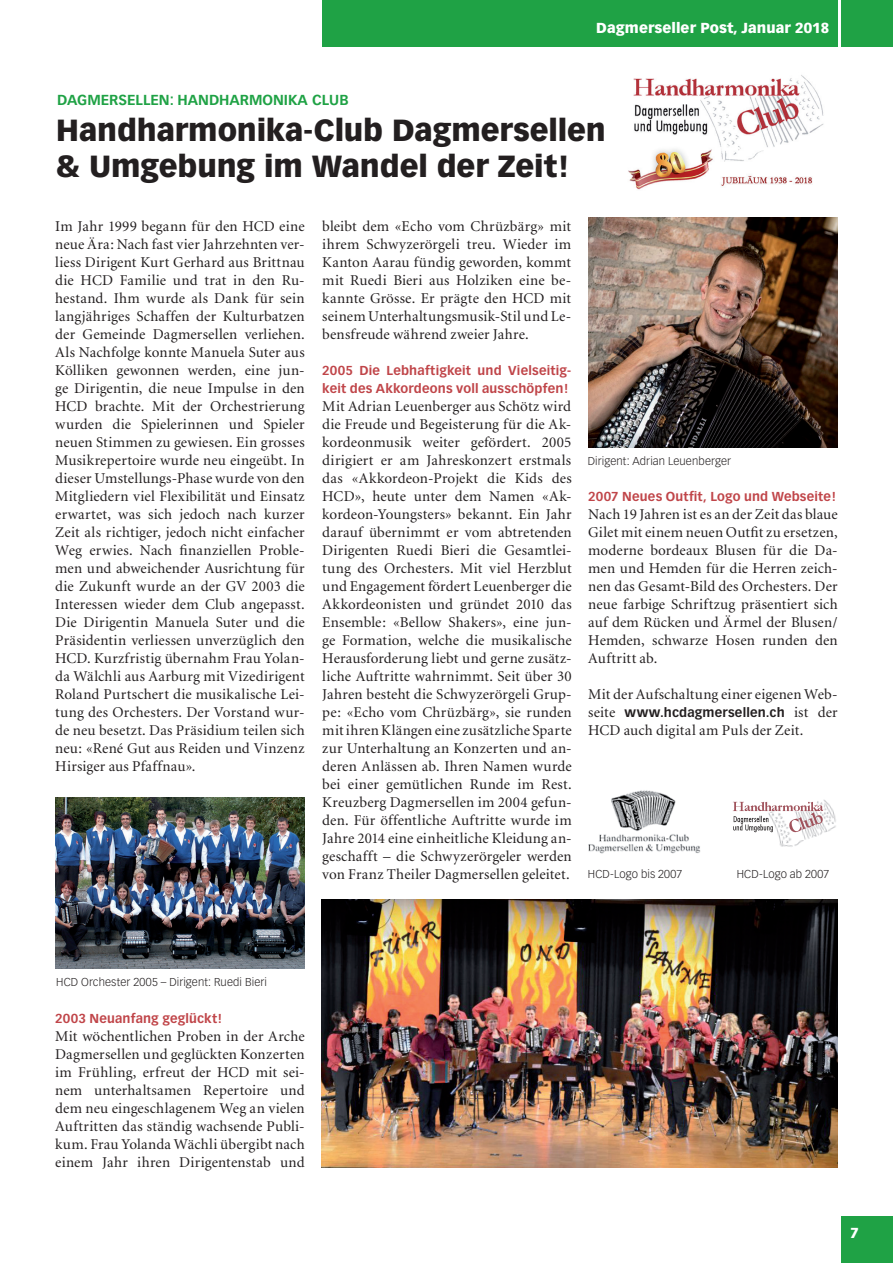
<style>
.page{position:relative;width:893px;height:1263px;background:#fff}
.page>*{position:absolute;margin:0;border:0;box-sizing:border-box;transform-origin:0 0}
.t1{font:900 30px/36px "Vectora LH";letter-spacing:-.005em;color:#231f20}
.t2{font:15px/18px "Minion";letter-spacing:.01em;color:#231f20;text-align:justify}
.t3{font:700 14.25px "Vectora LH";color:#1fa245}
.t4{font:900 14.25px "Vectora LH";letter-spacing:.005em;color:#fff}
.t5{font:700 12.75px/18px "Vectora LH";letter-spacing:.015em;color:#c04549}
.t6{font:700 12.75px "Vectora LH";letter-spacing:.015em;color:#231f20}
.t7{font:300 11.25px "Vectora LH";letter-spacing:.01em;color:#231f20}
.s1{font-family:"Minion";font-weight:400;font-size:15px}
</style>
<div class="page">
<div style="left:322px;top:0;width:516px;height:47px;background:#1fa245"></div>
<div style="left:842px;top:0;width:51px;height:47px;background:#1fa245"></div>
<div style="left:842px;top:1216px;width:51px;height:47px;background:#1fa245"></div>
<img style="left:55px;top:798px;width:250px;height:170px">
<img style="left:588px;top:218px;width:250px;height:229px">
<img style="left:322px;top:899px;width:516px;height:268px">
<img style="left:628px;top:75px;width:196px;height:115px">
<img style="left:771px;top:799px;width:65px;height:48px">
<svg style="left:733px;top:802px;width:90px;height:30px"></svg>
<img style="left:588px;top:790px;width:113px;height:64px">
<p class="t3" style="left:57px;top:91px;width:293px">DAGMERSELLEN: HANDHARMONIKA CLUB</p>
<p class="t4" style="left:596px;top:19px;width:234px">Dagmerseller Post, Januar 2018</p>
<h1 class="t1" style="left:56px;top:112px;width:551px">Handharmonika-Club Dagmersellen &amp; Umgebung im Wandel der Zeit!</h1>
<p class="t2" style="left:55px;top:218px;width:251px">Im Jahr 1999 begann für den HCD eine neue Ära: Nach fast vier Jahrzehnten ver&shy;liess Dirigent Kurt Gerhard aus Brittnau die HCD Familie und trat in den Ru&shy;hestand. Ihm wurde als Dank für sein langjähriges Schaffen der Kulturbatzen der Gemeinde Dagmersellen verliehen.<br>Als Nachfolge konnte Manuela Suter aus Kölliken gewonnen werden, eine jun&shy;ge Dirigentin, die neue Impulse in den HCD brachte. Mit der Orchestrierung wurden die Spielerinnen und Spieler neuen Stimmen zu gewiesen. Ein grosses Musikrepertoire wurde neu eingeübt. In dieser Umstellungs-Phase wurde von den Mitgliedern viel Flexibilität und Einsatz erwartet, was sich jedoch nach kurzer Zeit als richtiger, jedoch nicht einfacher Weg erwies. Nach finanziellen Proble&shy;men und abweichender Ausrichtung für die Zukunft wurde an der GV 2003 die Interessen wieder dem Club angepasst.<br>Die Dirigentin Manuela Suter und die Präsidentin verliessen unverzüglich den HCD. Kurzfristig übernahm Frau Yolan&shy;da Wälchli aus Aarburg mit Vizedirigent Roland Purtschert die musikalische Lei&shy;tung des Orchesters. Der Vorstand wur&shy;de neu besetzt. Das Präsidium teilen sich neu: «René Gut aus Reiden und Vinzenz Hirsiger aus Pfaffnau».</p>
<p class="t2" style="left:322px;top:218px;width:250px">bleibt dem «Echo vom Chrüzbärg» mit ihrem Schwyzerörgeli treu. Wieder im Kanton Aarau fündig geworden, kommt mit Ruedi Bieri aus Holziken eine be&shy;kannte Grösse. Er prägte den HCD mit seinem Unterhaltungsmusik-Stil und Le&shy;bensfreude während zweier Jahre.</p>
<p class="t5" style="left:322px;top:362px;width:250px">2005 Die Lebhaftigkeit und Vielseitig&shy;keit des Akkordeons voll ausschöpfen!</p>
<p class="t2" style="left:322px;top:398px;width:251px">Mit Adrian Leuenberger aus Schötz wird die Freude und Begeisterung für die Ak&shy;kordeonmusik weiter gefördert. 2005 dirigiert er am Jahreskonzert erstmals das «Akkordeon-Projekt die Kids des HCD», heute unter dem Namen «Ak&shy;kordeon-Youngsters» bekannt. Ein Jahr darauf übernimmt er vom abtretenden Dirigenten Ruedi Bieri die Gesamtlei&shy;tung des Orchesters. Mit viel Herzblut und Engagement fördert Leuenberger die Akkordeonisten und gründet 2010 das Ensemble: «Bellow Shakers», eine jun&shy;ge Formation, welche die musikalische Herausforderung liebt und gerne zusätz&shy;liche Auftritte wahrnimmt. Seit über 30<br>Jahren besteht die Schwyzerörgeli Grup&shy;pe: «Echo vom Chrüzbärg», sie runden mit ihren Klängen eine zusätzliche Sparte zur Unterhaltung an Konzerten und an&shy;deren Anlässen ab. Ihren Namen wurde bei einer gemütlichen Runde im Rest.<br>Kreuzberg Dagmersellen im 2004 gefun&shy;den. Für öffentliche Auftritte wurde im Jahre 2014 eine einheitliche Kleidung an&shy;geschafft – die Schwyzerörgeler werden von Franz Theiler Dagmersellen geleitet.</p>
<p class="t7" style="left:588px;top:455px;width:145px">Dirigent: Adrian Leuenberger</p>
<p class="t5" style="left:588px;top:488px;width:249px">2007 Neues Outfit, Logo und Webseite!</p>
<p class="t2" style="left:588px;top:506px;width:251px">Nach 19 Jahren ist es an der Zeit das blaue Gilet mit einem neuen Outfit zu ersetzen, moderne bordeaux Blusen für die Da&shy;men und Hemden für die Herren zeich&shy;nen das Gesamt-Bild des Orchesters. Der neue farbige Schriftzug präsentiert sich auf dem Rücken und Ärmel der Blusen/ Hemden, schwarze Hosen runden den Auftritt ab.</p>
<p class="t2" style="left:588px;top:686px;width:251px">Mit der Aufschaltung einer eigenen Web-</p>
<p class="t6" style="left:588px;top:705px;width:251px"><span class="s1">seite</span> www.hcdagmersellen.ch <span class="s1">ist der</span></p>
<p class="t2" style="left:588px;top:722px;width:217px">HCD auch digital am Puls der Zeit.</p>
<p class="t7" style="left:588px;top:868px;width:96px">HCD-Logo bis 2007</p>
<p class="t7" style="left:737px;top:868px;width:94px">HCD-Logo ab 2007</p>
<p class="t7" style="left:56px;top:975px;width:212px">HCD Orchester 2005 – Dirigent: Ruedi Bieri</p>
<p class="t5" style="left:55px;top:1010px;width:168px">2003 Neuanfang geglückt!</p>
<p class="t2" style="left:55px;top:1028px;width:251px">Mit wöchentlichen Proben in der Arche Dagmersellen und geglückten Konzerten im Frühling, erfreut der HCD mit sei&shy;nem unterhaltsamen Repertoire und dem neu eingeschlagenem Weg an vielen Auftritten das ständig wachsende Publi&shy;kum. Frau Yolanda Wächli übergibt nach einem Jahr ihren Dirigentenstab und</p>
<p class="t4" style="left:850px;top:1224px;width:10px">7</p>
</div>
